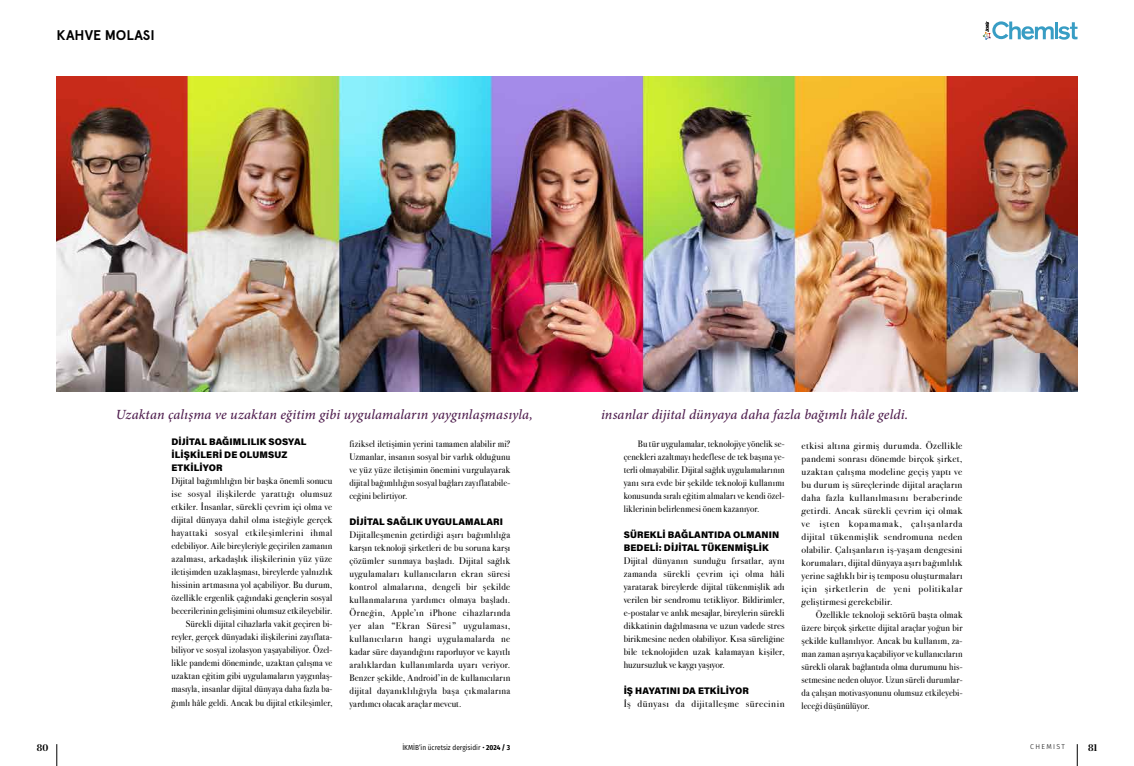
<style>
.page{position:relative;width:1134px;height:766px;background:#fff}
.page>*{position:absolute;margin:0;border:0;box-sizing:border-box;transform-origin:0 0}
.t1{font:italic 500 14px "Minion Pro";letter-spacing:.005em;color:#4d1b4c}
.t2{font:700 14px "Apercu";color:#000}
.t3{font:9.5px/13px "Bodoni Svty Two ITCTT";letter-spacing:.02em;color:#000;text-align:justify}
.t4{font:9.5px/13px "Bodoni Svty Two ITCTT";letter-spacing:.02em;color:#000;text-align:justify;scale:1.04 1}
.t5{font:9.5px/13px "Bodoni Svty Two ITCTT";letter-spacing:.02em;color:#000;text-align:justify;scale:.95 1}
.t6{font:9.5px/13px "Bodoni Svty Two ITCTT";letter-spacing:.02em;color:#000;text-align:justify;scale:.96 1}
.t7{font:900 9.5px/13px "Acumin Pro";letter-spacing:.01em;color:#000}
.t8{font:9.5px "Bodoni Svty Two ITCTT";letter-spacing:.05em;color:#000;scale:1.04 1}
.t9{font:700 9.5px "Abril Display";color:#000}
.t10{font:7.2px "Fira Sans Condensed";color:#000}
.t11{font:300 7px "Fira Sans";letter-spacing:.2em;color:#000}
.s1{font-weight:700}
</style>
<div class="page">
<svg style="left:57px;top:744px;width:1px;height:21px"></svg>
<svg style="left:1077px;top:744px;width:1px;height:21px"></svg>
<svg style="left:983px;top:21px;width:94px;height:19px"></svg>
<img style="left:57px;top:77px;width:1020px;height:314px">
<h1 class="t2" style="left:56px;top:27px;width:100px">KAHVE MOLASI</h1>
<h1 class="t1" style="left:116px;top:405px;width:419px">Uzaktan çalışma ve uzaktan eğitim gibi uygulamaların yaygınlaşmasıyla,</h1>
<h1 class="t1" style="left:601px;top:405px;width:309px">insanlar dijital dünyaya daha fazla bağımlı hâle geldi.</h1>
<p class="t7" style="left:171px;top:435px;width:136px">DİJİTAL BAĞIMLILIK SOSYAL<br>İLİŞKİLERİ DE OLUMSUZ<br>ETKİLİYOR</p>
<p class="t3" style="left:171px;top:473px;width:162px;text-align:right">Dijital bağımlılığın bir başka önemli sonucu ise sosyal ilişkilerde yarattığı olumsuz etkiler. İnsanlar, sürekli çevrim içi olma ve dijital dünyaya dahil olma isteğiyle gerçek hayattaki sosyal etkileşimlerini ihmal edebiliyor. Aile bireyleriyle geçirilen zamanın azalması, arkadaşlık ilişkilerinin yüz yüze iletişimden uzaklaşması, bireylerde yalnızlık hissinin artmasına yol açabiliyor. Bu durum, özellikle ergenlik çağındaki gençlerin sosyal becerilerinin gelişimini olumsuz etkileyebilir.<br>Sürekli dijital cihazlarla vakit geçiren bi&shy;reyler, gerçek dünyadaki ilişkilerini zayıflata&shy;biliyor ve sosyal izolasyon yaşayabiliyor. Özel&shy;likle pandemi döneminde, uzaktan çalışma ve uzaktan eğitim gibi uygulamaların yaygınlaş&shy;masıyla, insanlar dijital dünyaya daha fazla ba&shy;ğımlı hâle geldi. Ancak bu dijital etkileşimler,</p>
<p class="t6" style="left:349px;top:436px;width:169px">fiziksel iletişimin yerini tamamen alabilir mi?<br>Uzmanlar, insanın sosyal bir varlık olduğunu ve yüz yüze iletişimin önemini vurgulayarak dijital bağımlılığın sosyal bağları zayıflatabile&shy;ceğini belirtiyor.</p>
<p class="t7" style="left:349px;top:515px;width:155px">DİJİTAL SAĞLIK UYGULAMALARI</p>
<p class="t3" style="left:349px;top:527px;width:162px">Dijitalleşmenin getirdiği aşırı bağımlılığa karşın teknoloji şirketleri de bu soruna karşı çözümler sunmaya başladı. Dijital sağlık uygulamaları kullanıcıların ekran süresi kontrol almalarına, dengeli bir şekilde kullanmalarına yardımcı olmaya başladı.<br>Örneğin, Apple’ın iPhone cihazlarında yer alan “Ekran Süresi” uygulaması, kullanıcıların hangi uygulamalarda ne kadar süre dayandığını raporluyor ve kayıtlı aralıklardan kullanımlarda uyarı veriyor.<br>Benzer şekilde, Android’in de kullanıcıların dijital dayanıklılığıyla başa çıkmalarına yardımcı olacak araçlar mevcut.</p>
<p class="t5" style="left:624px;top:436px;width:171px;text-indent:14px">Bu tür uygulamalar, teknolojiye yönelik se&shy;çenekleri azaltmayı hedeflese de tek başına ye&shy;terli olmayabilir. Dijital sağlık uygulamalarının yanı sıra evde bir şekilde teknoloji kullanımı konusunda sıralı eğitim almaları ve kendi özel&shy;liklerinin belirlenmesi önem kazanıyor.</p>
<p class="t7" style="left:624px;top:528px;width:157px">SÜREKLİ BAĞLANTIDA OLMANIN<br>BEDELİ: DİJİTAL TÜKENMİŞLİK</p>
<p class="t3" style="left:624px;top:553px;width:162px">Dijital dünyanın sunduğu fırsatlar, aynı zamanda sürekli çevrim içi olma hâli yaratarak bireylerde dijital tükenmişlik adı verilen bir sendromu tetikliyor. Bildirimler, e-postalar ve anlık mesajlar, bireylerin sürekli dikkatinin dağılmasına ve uzun vadede stres birikmesine neden olabiliyor. Kısa süreliğine bile teknolojiden uzak kalamayan kişiler, huzursuzluk ve kaygı yaşıyor.</p>
<p class="t7" style="left:624px;top:684px;width:127px">İŞ HAYATINI DA ETKİLİYOR</p>
<p class="t8" style="left:624px;top:696px;width:156px">İş dünyası da dijitalleşme sürecinin</p>
<p class="t4" style="left:801px;top:438px;width:156px">etkisi altına girmiş durumda. Özellikle pandemi sonrası dönemde birçok şirket, uzaktan çalışma modeline geçiş yaptı ve bu durum iş süreçlerinde dijital araçların daha fazla kullanılmasını beraberinde getirdi. Ancak sürekli çevrim içi olmak ve işten kopamamak, çalışanlarda dijital tükenmişlik sendromuna neden olabilir. Çalışanların iş-yaşam dengesini korumaları, dijital dünyaya aşırı bağımlılık yerine sağlıklı bir iş temposu oluşturmaları için şirketlerin de yeni politikalar geliştirmesi gerekebilir.</p>
<p class="t3" style="left:801px;top:607px;width:162px;text-indent:14px">Özellikle teknoloji sektörü başta olmak üzere birçok şirkette dijital araçlar yoğun bir şekilde kullanılıyor. Ancak bu kullanım, za&shy;man zaman aşırıya kaçabiliyor ve kullanıcıların sürekli olarak bağlantıda olma durumunu his&shy;setmesine neden oluyor. Uzun süreli durumlar&shy;da çalışan motivasyonunu olumsuz etkileyebi&shy;leceği düşünülüyor.</p>
<p class="t10" style="left:402px;top:741px;width:109px">İKMİB’in ücretsiz dergisidir • <span class="s1">2024 / 3</span></p>
<p class="t9" style="left:37px;top:740px;width:13px">80</p>
<p class="t11" style="left:1030px;top:741px;width:36px">CHEMIST</p>
<p class="t9" style="left:1088px;top:740px;width:11px">81</p>
</div>
